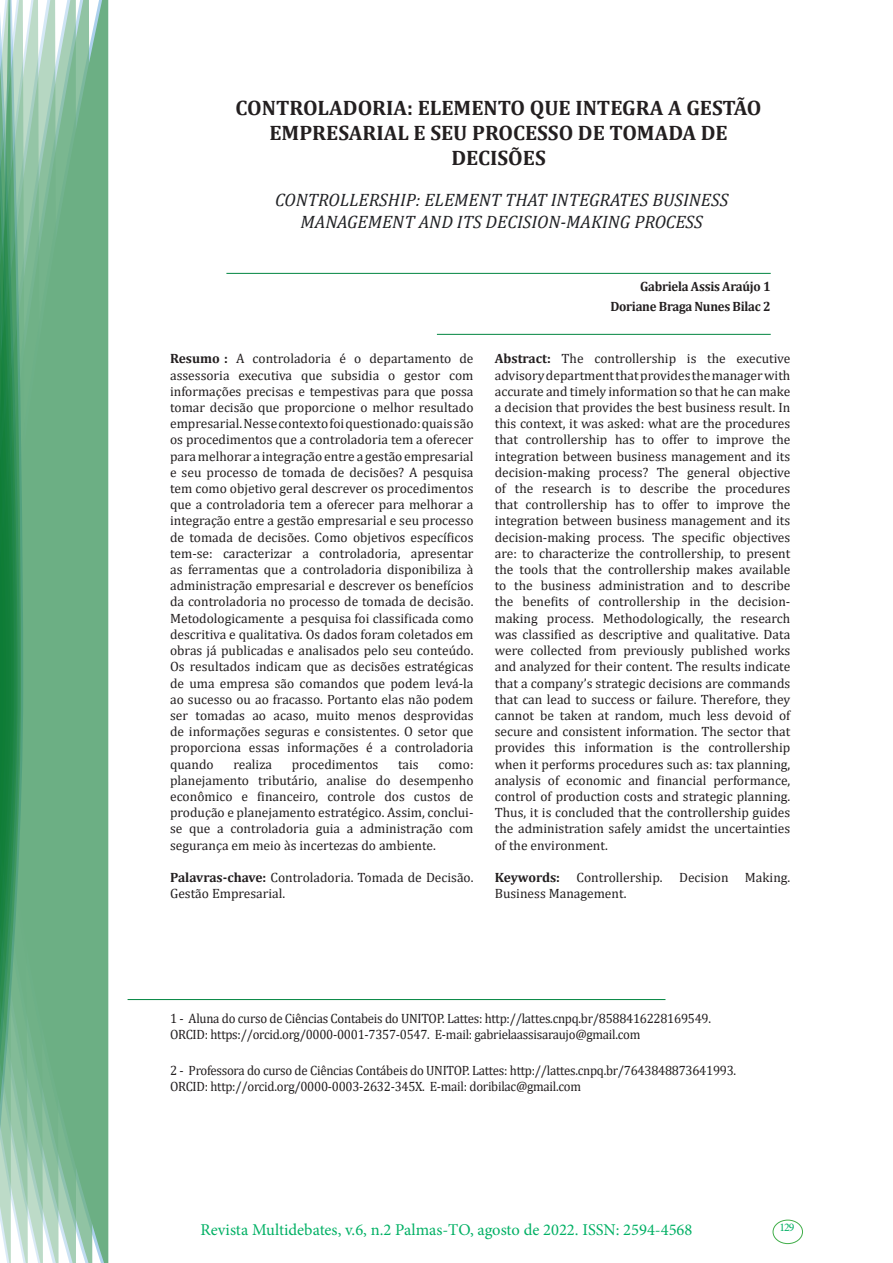
<style>
.page{position:relative;width:893px;height:1263px;background:#fff}
.page>*{position:absolute;margin:0;border:0;box-sizing:border-box;transform-origin:0 0}
.t1{font:700 21px/25.2px "Cambria";color:#231f20;text-align:center}
.HTML_Preformatted{font:italic 18px/21.6px "Cambria";color:#202124;text-align:center}
.t2{font:16.5px "Minion Pro";color:#00b064}
.Currículo{font:13.5px/16.2px "Cambria";letter-spacing:-.02em;color:#231f20;text-align:justify}
.Currículo-2{font:13.5px "Cambria";letter-spacing:-.02em;color:#231f20;scale:.95 1}
.Currículo-3{font:13.5px/16.2px "Cambria";color:#231f20}
.Autores{font:700 13.5px "Cambria";letter-spacing:-.02em;color:#231f20;scale:.95 1}
.t3{font:11.7px "Minion Pro";color:#00b064}
.s1{font-weight:700}
</style>
<div class="page">
<div style="left:95px;top:0;width:14px;height:1263px;background:#6caf84"></div>
<svg style="left:79px;top:0;width:16px;height:1263px;background:#71b289"></svg>
<svg style="left:62px;top:0;width:17px;height:1263px;background:#75b48c"></svg>
<svg style="left:45px;top:0;width:17px;height:1263px;background:#7cb792"></svg>
<svg style="left:30px;top:0;width:15px;height:1263px;background:#80ba96"></svg>
<svg style="left:0;top:0;width:30px;height:1263px;background:#61a97f"></svg>
<div style="left:772px;top:1219px;width:31px;height:25px;border:1px solid #40ae49;border-radius:50%"></div>
<hr style="left:128px;top:999px;width:537px;height:1px;background:#008540">
<hr style="left:226px;top:273px;width:545px;height:1px;background:#008540">
<hr style="left:437px;top:334px;width:334px;height:1px;background:#008540">
<p class="t1" style="left:236px;top:94px;width:527px">CONTROLADORIA: ELEMENTO QUE INTEGRA A GESTÃO<br>EMPRESARIAL E SEU PROCESSO DE TOMADA DE<br>DECISÕES</p>
<p class="HTML_Preformatted" style="left:275px;top:188px;width:455px">CONTROLLERSHIP: ELEMENT THAT INTEGRATES BUSINESS<br>MANAGEMENT AND ITS DECISION-MAKING PROCESS</p>
<p class="Currículo" style="left:170px;top:351px;width:305px"><span class="s1">Resumo :</span> A controladoria é o departamento de assessoria executiva que subsidia o gestor com informações precisas e tempestivas para que possa tomar decisão que proporcione o melhor resultado empresarial. Nesse contexto foi questionado: quais são os procedimentos que a controladoria tem a oferecer para melhorar a integração entre a gestão empresarial e seu processo de tomada de decisões? A pesquisa tem como objetivo geral descrever os procedimentos que a controladoria tem a oferecer para melhorar a integração entre a gestão empresarial e seu processo de tomada de decisões. Como objetivos específicos tem-se: caracterizar a controladoria, apresentar as ferramentas que a controladoria disponibiliza à administração empresarial e descrever os benefícios da controladoria no processo de tomada de decisão.<br>Metodologicamente a pesquisa foi classificada como descritiva e qualitativa. Os dados foram coletados em obras já publicadas e analisados pelo seu conteúdo.<br>Os resultados indicam que as decisões estratégicas de uma empresa são comandos que podem levá-la ao sucesso ou ao fracasso. Portanto elas não podem ser tomadas ao acaso, muito menos desprovidas de informações seguras e consistentes. O setor que proporciona essas informações é a controladoria quando</p>
<p class="Currículo-3" style="left:233px;top:756px;width:40px">realiza</p>
<p class="Currículo-3" style="left:292px;top:756px;width:88px">procedimentos</p>
<p class="Currículo" style="left:398px;top:756px;width:22px">tais</p>
<p class="Currículo" style="left:170px;top:756px;width:305px;text-indent:268px">como: planejamento tributário, analise do desempenho econômico e financeiro, controle dos custos de produção e planejamento estratégico. Assim, conclui&shy;se que a controladoria guia a administração com segurança em meio às incertezas do ambiente.</p>
<p class="Currículo-3" style="left:170px;top:869px;width:305px"><span class="s1">Palavras-chave:</span> Controladoria. Tomada de Decisão.<br>Gestão Empresarial.</p>
<p class="Autores" style="left:640px;top:277px;width:139px">Gabriela Assis Araújo 1</p>
<p class="Autores" style="left:610px;top:296px;width:170px">Doriane Braga Nunes Bilac 2</p>
<p class="Currículo" style="left:495px;top:351px;width:297px"><span class="s1">Abstract:</span> The controllership is the executive advisory department that provides the manager with accurate and timely information so that he can make a decision that provides the best business result. In this context, it was asked: what are the procedures that controllership has to offer to improve the integration between business management and its decision-making process? The general objective of the research is to describe the procedures that controllership has to offer to improve the integration between business management and its decision-making process. The specific objectives are: to characterize the controllership, to present the tools that the controllership makes available to the business administration and to describe the benefits of controllership in the decision&shy;making process. Methodologically, the research was classified as descriptive and qualitative. Data were collected from previously published works and analyzed for their content. The results indicate that a company’s strategic decisions are commands that can lead to success or failure. Therefore, they cannot be taken at random, much less devoid of secure and consistent information. The sector that provides this information is the controllership when it performs procedures such as: tax planning, analysis of economic and financial performance, control of production costs and strategic planning.<br>Thus, it is concluded that the controllership guides the administration safely amidst the uncertainties of the environment.</p>
<p class="Currículo-3" style="left:495px;top:869px;width:297px"><span class="s1">Keywords:</span> Controllership. Decision Making.<br>Business Management.</p>
<p class="Currículo-2" style="left:170px;top:1010px;width:571px">1 - Aluna do curso de Ciências Contabeis do UNITOP. Lattes: http://lattes.cnpq.br/8588416228169549.</p>
<p class="Currículo-2" style="left:170px;top:1026px;width:497px">ORCID: https://orcid.org/0000-0001-7357-0547. E-mail: gabrielaassisaraujo@gmail.com</p>
<p class="Currículo-2" style="left:170px;top:1062px;width:597px">2 - Professora do curso de Ciências Contábeis do UNITOP. Lattes: http://lattes.cnpq.br/7643848873641993.</p>
<p class="Currículo-2" style="left:170px;top:1078px;width:434px">ORCID: http://orcid.org/0000-0003-2632-345X. E-mail: doribilac@gmail.com</p>
<p class="t2" style="left:200px;top:1218px;width:493px">Revista Multidebates, v.6, n.2 Palmas-TO, agosto de 2022. ISSN: 2594-4568</p>
<p class="t3" style="left:779px;top:1219px;width:16px">129</p>
</div>
